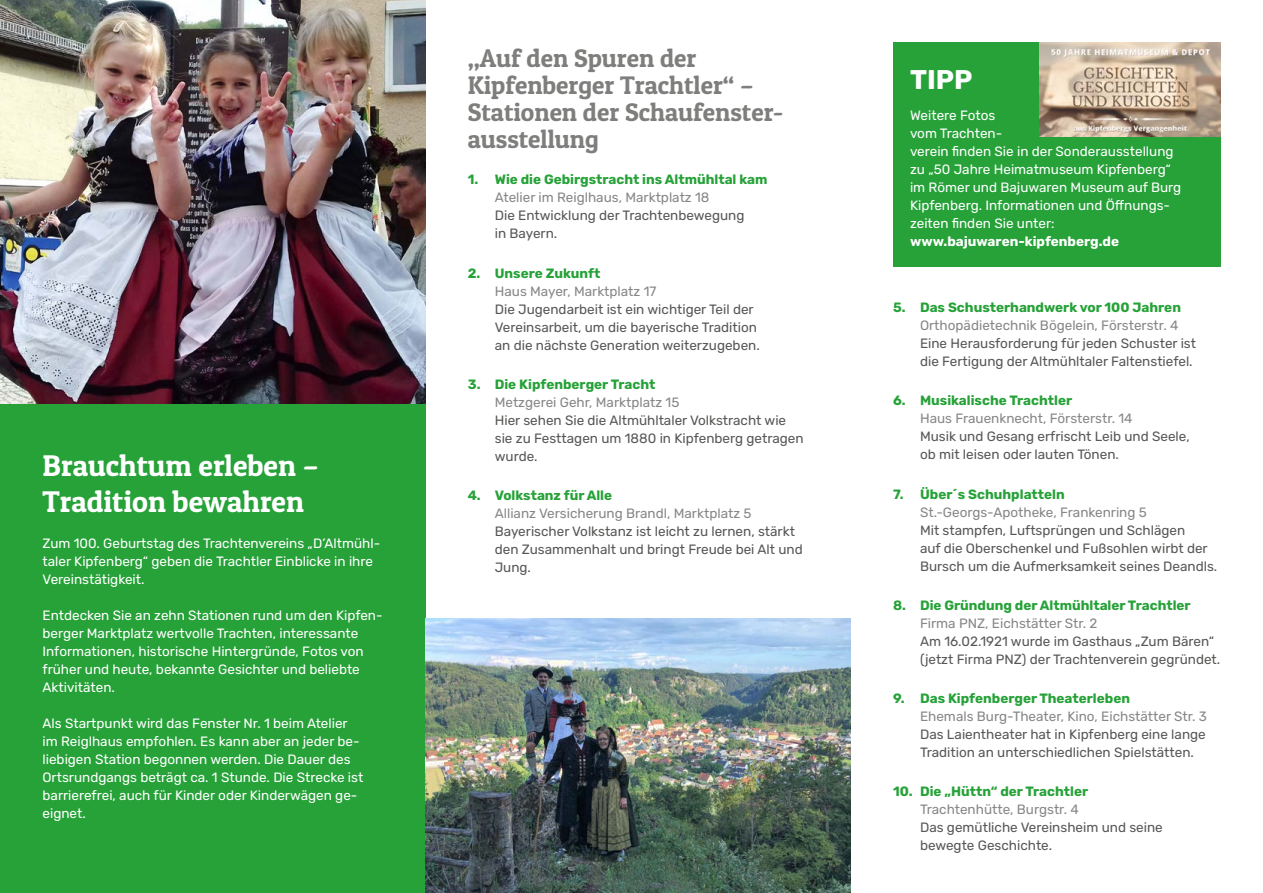
<style>
.page{position:relative;width:1263px;height:893px;background:#fff}
.page>*{position:absolute;margin:0;border:0;box-sizing:border-box;transform-origin:0 0}
.t1{font:30px/36px "Patua One";color:#fff}
.t2{font:700 27px "Rubik";color:#fff}
.t3{font:25.5px/27px "Patua One";color:#7e7e7d}
.t4{font:13.5px/18px "Rubik";color:#575756}
.t5{font:13.5px/18px "Rubik";color:#fff}
.t6{font:13.5px "Rubik";color:#878787}
.t7{font:700 13.5px "Rubik";color:#26a238}
.t8{font:700 13.5px "Rubik";color:#fff}
</style>
<div class="page">
<div style="left:0;top:0;width:425px;height:893px;background:#26a238"></div>
<img style="left:0;top:0;width:425px;height:404px">
<img style="left:425px;top:619px;width:425px;height:274px">
<div style="left:893px;top:43px;width:327px;height:224px;background:#26a238"></div>
<img style="left:1040px;top:43px;width:180px;height:94px">
<h1 class="t1" style="left:43px;top:447px;width:277px">Brauchtum erleben –<br>Tradition bewahren</h1>
<p class="t5" style="left:43px;top:534px;width:339px">Zum 100. Geburtstag des Trachtenvereins „D’Altmühl&shy;taler Kipfenberg“ geben die Trachtler Einblicke in ihre<br>Vereinstätigkeit.</p>
<p class="t5" style="left:43px;top:606px;width:342px">Entdecken Sie an zehn Stationen rund um den Kipfen&shy;berger Marktplatz wertvolle Trachten, interessante Informationen, historische Hintergründe, Fotos von früher und heute, bekannte Gesichter und beliebte Aktivitäten.</p>
<p class="t5" style="left:43px;top:714px;width:322px">Als Startpunkt wird das Fenster Nr. 1 beim Atelier im Reiglhaus empfohlen. Es kann aber an jeder be&shy;liebigen Station begonnen werden. Die Dauer des Ortsrundgangs beträgt ca. 1 Stunde. Die Strecke ist barrierefrei, auch für Kinder oder Kinderwägen ge&shy;eignet.</p>
<h3 class="t3" style="left:468px;top:45px;width:317px">„Auf den Spuren der<br>Kipfenberger Trachtler“ –<br>Stationen der Schaufenster&shy;ausstellung</h3>
<p class="t7" style="left:468px;top:172px;width:301px">1. Wie die Gebirgstracht ins Altmühltal kam</p>
<p class="t6" style="left:495px;top:190px;width:216px">Atelier im Reiglhaus, Marktplatz 18</p>
<p class="t4" style="left:495px;top:207px;width:251px">Die Entwicklung der Trachtenbewegung in Bayern.</p>
<p class="t7" style="left:468px;top:265px;width:134px">2. Unsere Zukunft</p>
<p class="t6" style="left:495px;top:283px;width:163px">Haus Mayer, Marktplatz 17</p>
<p class="t4" style="left:495px;top:300px;width:267px">Die Jugendarbeit ist ein wichtiger Teil der<br>Vereinsarbeit, um die bayerische Tradition an die nächste Generation weiterzugeben.</p>
<p class="t7" style="left:468px;top:376px;width:189px">3. Die Kipfenberger Tracht</p>
<p class="t6" style="left:495px;top:394px;width:186px">Metzgerei Gehr, Marktplatz 15</p>
<p class="t4" style="left:495px;top:411px;width:310px">Hier sehen Sie die Altmühltaler Volkstracht wie sie zu Festtagen um 1880 in Kipfenberg getragen wurde.</p>
<p class="t7" style="left:468px;top:487px;width:146px">4. Volkstanz für Alle</p>
<p class="t6" style="left:495px;top:506px;width:258px">Allianz Versicherung Brandl, Marktplatz 5</p>
<p class="t4" style="left:495px;top:523px;width:309px">Bayerischer Volkstanz ist leicht zu lernen, stärkt den Zusammenhalt und bringt Freude bei Alt und<br>Jung.</p>
<h2 class="t2" style="left:910px;top:64px;width:64px">TIPP</h2>
<p class="t5" style="left:910px;top:106px;width:273px">Weitere Fotos<br>vom Trachten-<br>verein finden Sie in der Sonderausstellung zu „50 Jahre Heimatmuseum Kipfenberg“ im Römer und Bajuwaren Museum auf Burg<br>Kipfenberg. Informationen und Öffnungs&shy;zeiten finden Sie unter:</p>
<p class="t8" style="left:910px;top:233px;width:211px">www.bajuwaren-kipfenberg.de</p>
<p class="t7" style="left:893px;top:299px;width:289px">5. Das Schusterhandwerk vor 100 Jahren</p>
<p class="t6" style="left:920px;top:318px;width:260px">Orthopädietechnik Bögelein, Försterstr. 4</p>
<p class="t4" style="left:920px;top:335px;width:278px">Eine Herausforderung für jeden Schuster ist die Fertigung der Altmühltaler Faltenstiefel.</p>
<p class="t7" style="left:893px;top:393px;width:181px">6. Musikalische Trachtler</p>
<p class="t6" style="left:920px;top:411px;width:214px">Haus Frauenknecht, Försterstr. 14</p>
<p class="t4" style="left:920px;top:428px;width:271px">Musik und Gesang erfrischt Leib und Seele, ob mit leisen oder lauten Tönen.</p>
<p class="t7" style="left:893px;top:486px;width:173px">7. Über´s Schuhplatteln</p>
<p class="t6" style="left:920px;top:504px;width:228px">St.-Georgs-Apotheke, Frankenring 5</p>
<p class="t4" style="left:920px;top:521px;width:299px">Mit stampfen, Luftsprüngen und Schlägen<br>auf die Oberschenkel und Fußsohlen wirbt der<br>Bursch um die Aufmerksamkeit seines Deandls.</p>
<p class="t7" style="left:893px;top:597px;width:299px">8. Die Gründung der Altmühltaler Trachtler</p>
<p class="t6" style="left:920px;top:616px;width:179px">Firma PNZ, Eichstätter Str. 2</p>
<p class="t4" style="left:920px;top:633px;width:302px">Am 16.02.1921 wurde im Gasthaus „Zum Bären“ (jetzt Firma PNZ) der Trachtenverein gegründet.</p>
<p class="t7" style="left:893px;top:691px;width:238px">9. Das Kipfenberger Theaterleben</p>
<p class="t6" style="left:920px;top:709px;width:289px">Ehemals Burg-Theater, Kino, Eichstätter Str. 3</p>
<p class="t4" style="left:920px;top:726px;width:287px">Das Laientheater hat in Kipfenberg eine lange<br>Tradition an unterschiedlichen Spielstätten.</p>
<p class="t7" style="left:893px;top:784px;width:197px">10. Die „Hüttn“ der Trachtler</p>
<p class="t6" style="left:920px;top:802px;width:160px">Trachtenhütte, Burgstr. 4</p>
<p class="t4" style="left:920px;top:819px;width:244px">Das gemütliche Vereinsheim und seine bewegte Geschichte.</p>
</div>
